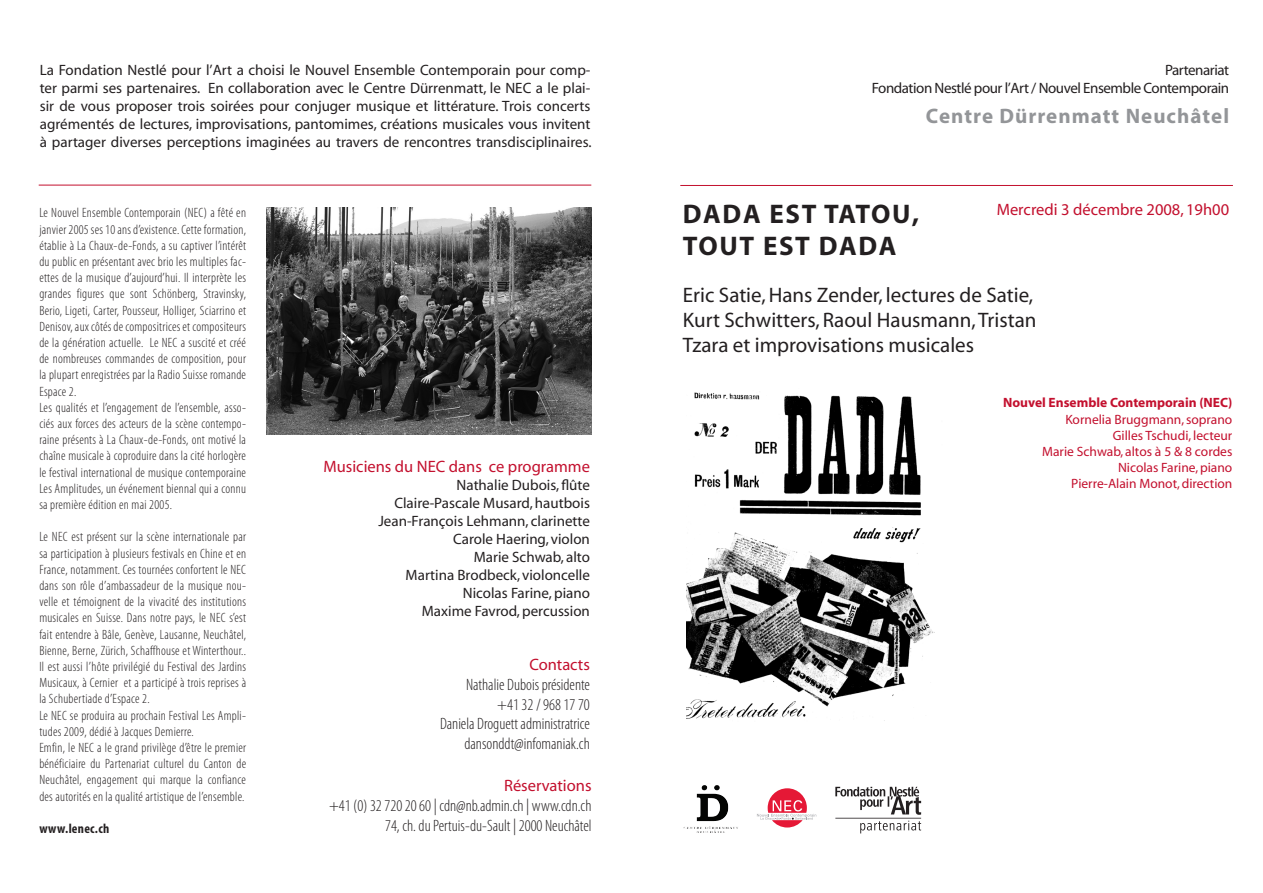
<style>
.page{position:relative;width:1263px;height:893px;background:#fff}
.page>*{position:absolute;margin:0;border:0;box-sizing:border-box;transform-origin:0 0}
.t1{font:700 27px/32.4px "Myriad";letter-spacing:.06em;color:#231f20}
.t2{font:21px/25.2px "Myriad";color:#231f20}
.t3{font:700 21px "Myriad";letter-spacing:.05em;color:#939598}
.t4{font:300 condensed 16.5px/19.8px "Myriad Pro";color:#231f20;text-align:right}
.t5{font:16.5px "Myriad";color:#c3102e}
.t6{font:15px/18px "Myriad";color:#231f20;text-align:justify}
.t7{font:15px/18px "Myriad";letter-spacing:-.03em;color:#231f20;text-align:right}
.t8{font:300 condensed 13.5px/16.2px "Myriad Pro";letter-spacing:.02em;color:#231f20}
.t9{font:13.5px/16.2px "Myriad";color:#c3102e;text-align:right}
.t10{font:700 13.5px "Myriad";color:#c3102e}
.t11{font:700 condensed 13.5px "Myriad Pro";letter-spacing:.02em;color:#231f20}
</style>
<div class="page">
<svg style="left:757px;top:788px;width:59px;height:39px"></svg>
<img style="left:266px;top:208px;width:325px;height:226px">
<img style="left:697px;top:785px;width:23px;height:32px">
<svg style="left:835px;top:787px;width:86px;height:46px"></svg>
<img style="left:687px;top:392px;width:248px;height:329px">
<hr style="left:39px;top:185px;width:552px;height:1px;background:#c3102e">
<hr style="left:680px;top:185px;width:553px;height:1px;background:#c3102e">
<p class="t6" style="left:40px;top:61px;width:553px">La Fondation Nestlé pour l’Art a choisi le Nouvel Ensemble Contemporain pour comp&shy;ter parmi ses partenaires. En collaboration avec le Centre Dürrenmatt, le NEC a le plai&shy;sir de vous proposer trois soirées pour conjuger musique et littérature. Trois concerts agrémentés de lectures, improvisations, pantomimes, créations musicales vous invitent à partager diverses perceptions imaginées au travers de rencontres transdisciplinaires.</p>
<p class="t8" style="left:39px;top:205px;width:208px">Le Nouvel Ensemble Contemporain (NEC) a fêté en janvier 2005 ses 10 ans d’existence. Cette formation, établie à La Chaux-de-Fonds, a su captiver l’intérêt du public en présentant avec brio les multiples fac&shy;ettes de la musique d’aujourd’hui. Il interprète les grandes figures que sont Schönberg, Stravinsky, Berio, Ligeti, Carter, Pousseur, Holliger, Sciarrino et Denisov, aux côtés de compositrices et compositeurs de la génération actuelle. Le NEC a suscité et créé de nombreuses commandes de composition, pour la plupart enregistrées par la Radio Suisse romande Espace 2.<br>Les qualités et l’engagement de l’ensemble, asso&shy;ciés aux forces des acteurs de la scène contempo&shy;raine présents à La Chaux-de-Fonds, ont motivé la chaîne musicale à coproduire dans la cité horlogère le festival international de musique contemporaine Les Amplitudes, un événement biennal qui a connu sa première édition en mai 2005.</p>
<p class="t8" style="left:39px;top:529px;width:208px">Le NEC est présent sur la scène internationale par sa participation à plusieurs festivals en Chine et en France, notamment. Ces tournées confortent le NEC dans son rôle d’ambassadeur de la musique nou&shy;velle et témoignent de la vivacité des institutions musicales en Suisse. Dans notre pays, le NEC s’est fait entendre à Bâle, Genève, Lausanne, Neuchâtel, Bienne, Berne, Zürich, Schaffhouse et Winterthour..<br>Il est aussi l’hôte privilégié du Festival des Jardins Musicaux, à Cernier et a participé à trois reprises à la Schubertiade d’Espace 2.<br>Le NEC se produira au prochain Festival Les Ampli&shy;tudes 2009, dédié à Jacques Demierre.<br>Emfin, le NEC a le grand privilège d’être le premier bénéficiaire du Partenariat culturel du Canton de Neuchâtel, engagement qui marque la confiance des autorités en la qualité artistique de l’ensemble.</p>
<p class="t11" style="left:39px;top:820px;width:71px">www.lenec.ch</p>
<p class="t5" style="left:323px;top:458px;width:268px">Musiciens du NEC dans ce programme</p>
<p class="t6" style="left:378px;top:476px;width:213px;text-align:right">Nathalie Dubois, flûte<br>Claire-Pascale Musard, hautbois<br>Jean-François Lehmann, clarinette<br>Carole Haering, violon<br>Marie Schwab, alto<br>Martina Brodbeck, violoncelle<br>Nicolas Farine, piano<br>Maxime Favrod, percussion</p>
<p class="t5" style="left:529px;top:656px;width:62px">Contacts</p>
<p class="t4" style="left:440px;top:675px;width:151px">Nathalie Dubois présidente<br>+41 32 / 968 17 70<br>Daniela Droguett administratrice dansonddt@infomaniak.ch</p>
<p class="t5" style="left:504px;top:778px;width:89px">Réservations</p>
<p class="t4" style="left:329px;top:796px;width:264px">+41 (0) 32 720 20 60 | cdn@nb.admin.ch | www.cdn.ch<br>74, ch. du Pertuis-du-Sault | 2000 Neuchâtel</p>
<p class="t7" style="left:872px;top:62px;width:359px">Partenariat<br>Fondation Nestlé pour l’Art / Nouvel Ensemble Contemporain</p>
<h2 class="t3" style="left:926px;top:105px;width:305px">Centre Dürrenmatt Neuchâtel</h2>
<p class="t5" style="left:997px;top:201px;width:234px">Mercredi 3 décembre 2008, 19h00</p>
<h1 class="t1" style="left:683px;top:198px;width:238px">DADA EST TATOU,<br>TOUT EST DADA</h1>
<h2 class="t2" style="left:683px;top:283px;width:355px">Eric Satie, Hans Zender, lectures de Satie,<br>Kurt Schwitters, Raoul Hausmann, Tristan<br>Tzara et improvisations musicales</h2>
<p class="t10" style="left:1003px;top:396px;width:231px">Nouvel Ensemble Contemporain (NEC)</p>
<p class="t9" style="left:1042px;top:412px;width:192px">Kornelia Bruggmann, soprano<br>Gilles Tschudi, lecteur<br>Marie Schwab, altos à 5 &amp; 8 cordes<br>Nicolas Farine, piano<br>Pierre-Alain Monot, direction</p>
</div>
